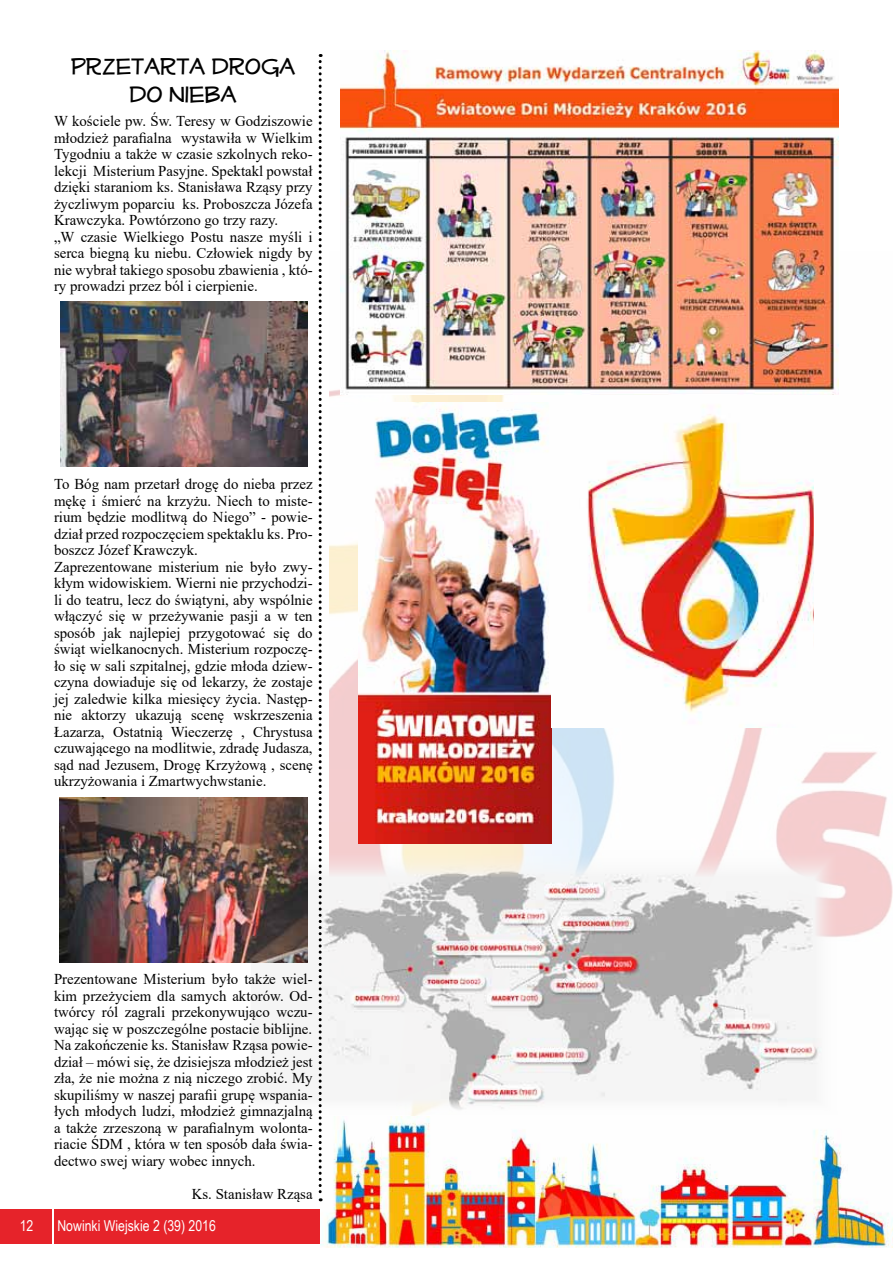
<style>
.page{position:relative;width:893px;height:1263px;background:#fff}
.page>*{position:absolute;margin:0;border:0;box-sizing:border-box;transform-origin:0 0}
.t1{font:25.5px/28.5px "Mufferaw Rg";color:#000;text-align:center}
.t2{font:15px/16.5px "Times New Roman";color:#000}
.t3{font:15px "Arial Narrow";color:#fff}
</style>
<div class="page">
<div style="left:54px;top:1209px;width:839px;height:34px;background:#e6232a"></div>
<div style="left:0;top:1209px;width:51px;height:34px;background:#e6232a"></div>
<img style="left:330px;top:287px;width:563px;height:650px">
<img style="left:341px;top:50px;width:498px;height:344px">
<img style="left:320px;top:1116px;width:573px;height:131px">
<img style="left:251px;top:848px;width:588px;height:268px">
<img style="left:359px;top:403px;width:192px;height:441px">
<img style="left:552px;top:402px;width:261px;height:325px">
<svg style="left:319px;top:54px;width:3px;height:1147px"></svg>
<img style="left:60px;top:302px;width:248px;height:164px">
<img style="left:60px;top:797px;width:248px;height:165px">
<h1 class="t1" style="left:70px;top:51px;width:226px">PRZETARTA DROGA<br>DO NIEBA</h1>
<p class="t2" style="left:54px;top:113px;width:260px">W kościele pw. Św. Teresy w Godziszowie młodzież parafialna wystawiła w Wielkim Tygodniu a także w czasie szkolnych reko&shy;lekcji Misterium Pasyjne. Spektakl powstał dzięki staraniom ks. Stanisława Rząsy przy życzliwym poparciu ks. Proboszcza Józefa Krawczyka. Powtórzono go trzy razy.<br>„W czasie Wielkiego Postu nasze myśli i serca biegną ku niebu. Człowiek nigdy by nie wybrał takiego sposobu zbawienia , któ&shy;ry prowadzi przez ból i cierpienie.</p>
<p class="t2" style="left:54px;top:476px;width:260px">To Bóg nam przetarł drogę do nieba przez mękę i śmierć na krzyżu. Niech to miste&shy;rium będzie modlitwą do Niego” - powie&shy;dział przed rozpoczęciem spektaklu ks. Pro&shy;boszcz Józef Krawczyk.<br>Zaprezentowane misterium nie było zwy&shy;kłym widowiskiem. Wierni nie przychodzi&shy;li do teatru, lecz do świątyni, aby wspólnie włączyć się w przeżywanie pasji a w ten sposób jak najlepiej przygotować się do świąt wielkanocnych. Misterium rozpoczę&shy;ło się w sali szpitalnej, gdzie młoda dziew&shy;czyna dowiaduje się od lekarzy, że zostaje jej zaledwie kilka miesięcy życia. Następ&shy;nie aktorzy ukazują scenę wskrzeszenia Łazarza, Ostatnią Wieczerzę , Chrystusa czuwającego na modlitwie, zdradę Judasza, sąd nad Jezusem, Drogę Krzyżową , scenę ukrzyżowania i Zmartwychwstanie.</p>
<p class="t2" style="left:54px;top:971px;width:260px;text-align:justify">Prezentowane Misterium było także wiel&shy;kim przeżyciem dla samych aktorów. Od&shy;twórcy ról zagrali przekonywująco wczu&shy;wając się w poszczególne postacie biblijne.<br>Na zakończenie ks. Stanisław Rząsa powie&shy;dział – mówi się, że dzisiejsza młodzież jest zła, że nie można z nią niczego zrobić. My skupiliśmy w naszej parafii grupę wspania&shy;łych młodych ludzi, młodzież gimnazjalną a także zrzeszoną w parafialnym wolonta&shy;riacie ŚDM , która w ten sposób dała świa&shy;dectwo swej wiary wobec innych.</p>
<p class="t2" style="left:192px;top:1185px;width:122px">Ks. Stanisław Rząsa</p>
<p class="t3" style="left:20px;top:1215px;width:15px">12</p>
<p class="t3" style="left:57px;top:1215px;width:160px">Nowinki Wiejskie 2 (39) 2016</p>
</div>
